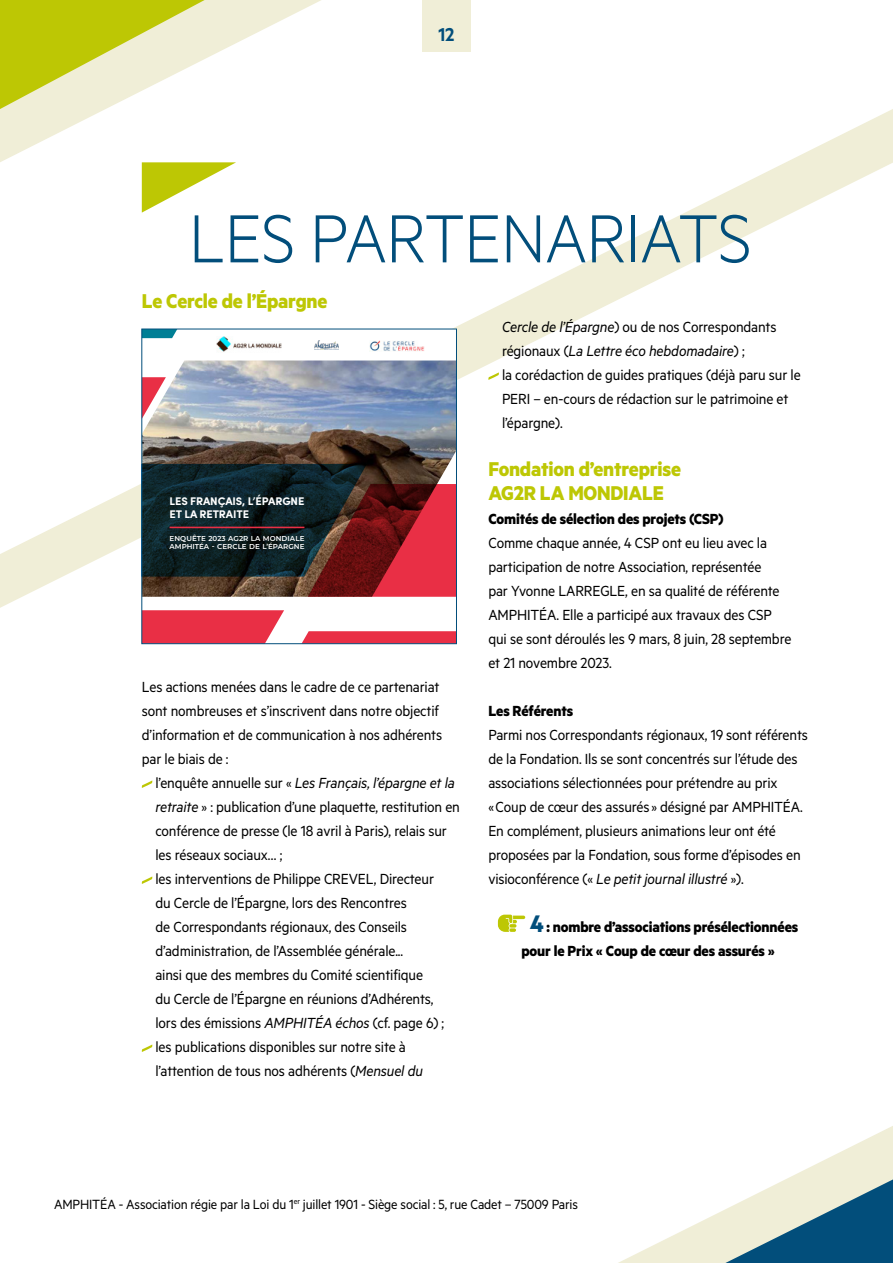
<style>
.page{position:relative;width:893px;height:1263px;background:#fff}
.page>*{position:absolute;margin:0;border:0;box-sizing:border-box;transform-origin:0 0}
.t1{font:300 76.5px "Metric";letter-spacing:-.01em;color:#024e7b;scale:.95 1}
.t2{font:700 22.5px/24px "Metric";letter-spacing:-.01em;color:#bdc704;scale:.95 1}
.t3{font:600 21px "Metric";color:#024e7b;scale:.95 1}
.t4{font:16.5px/24px "Metric";letter-spacing:-.01em;color:#000;scale:.95 1}
.t5{font:700 16.5px/24px "Metric";letter-spacing:-.01em;color:#000;scale:.95 1}
.t6{font:15px "Metric";letter-spacing:-.01em;color:#000;scale:.95 1}
.t7{font:700 11.1px/13.4px "Sofia Pro";letter-spacing:-.01em;color:#fff}
.t8{font:600 7.2px/8.6px "Montserrat";color:#fff}
.s1{font-style:italic}
.s2{font-size:27px;color:#024e7b}
</style>
<div class="page">
<svg style="left:618px;top:1126px;width:275px;height:137px"></svg>
<svg style="left:0;top:109px;width:893px;height:499px"></svg>
<svg style="left:0;top:0;width:322px;height:162px"></svg>
<svg style="left:0;top:0;width:205px;height:109px;background:#d7db6f"></svg>
<svg style="left:142px;top:780px;width:10px;height:8px"></svg>
<svg style="left:142px;top:876px;width:10px;height:8px"></svg>
<svg style="left:142px;top:1044px;width:10px;height:8px"></svg>
<svg style="left:488px;top:372px;width:11px;height:8px"></svg>
<svg style="left:498px;top:915px;width:27px;height:17px"></svg>
<div style="left:422px;top:0;width:49px;height:52px;background:#f0eed7"></div>
<svg style="left:142px;top:162px;width:94px;height:51px"></svg>
<div style="left:142px;top:329px;width:314px;height:315px;background:#fff"></div>
<img style="left:143px;top:360px;width:312px;height:104px">
<svg style="left:143px;top:377px;width:23px;height:42px"></svg>
<img style="left:370px;top:340px;width:54px;height:12px">
<img style="left:314px;top:341px;width:24px;height:9px">
<img style="left:216px;top:336px;width:66px;height:16px">
<svg style="left:143px;top:610px;width:141px;height:32px;background:#ea3d52"></svg>
<svg style="left:302px;top:631px;width:153px;height:11px;background:#e9384d"></svg>
<svg style="left:143px;top:331px;width:33px;height:7px"></svg>
<svg style="left:143px;top:464px;width:312px;height:133px;background:#48272a"></svg>
<div style="left:141px;top:329px;width:316px;height:315px;border:1px solid #024e7b"></div>
<p class="t3" style="left:439px;top:22px;width:18px">12</p>
<h1 class="t1" style="left:189px;top:194px;width:594px">LES PARTENARIATS</h1>
<h2 class="t2" style="left:142px;top:288px;width:197px">Le Cercle de l’Épargne</h2>
<p class="t7" style="left:170px;top:493px;width:136px">LES FRANÇAIS, L’ÉPARGNE<br>ET LA RETRAITE</p>
<p class="t8" style="left:170px;top:533px;width:136px">ENQUÊTE 2023 AG2R LA MONDIALE<br>AMPHITÉA - CERCLE DE L’ÉPARGNE</p>
<p class="t4" style="left:142px;top:674px;width:318px">Les actions menées dans le cadre de ce partenariat sont nombreuses et s’inscrivent dans notre objectif d’information et de communication à nos adhérents par le biais de :</p>
<p class="t4" style="left:155px;top:770px;width:322px">l’enquête annuelle sur « <span class="s1">Les Français, l’épargne et la retraite</span> » : publication d’une plaquette, restitution en conférence de presse (le 18 avril à Paris), relais sur les réseaux sociaux… ;<br>les interventions de Philippe CREVEL, Directeur<br>du Cercle de l’Épargne, lors des Rencontres<br>de Correspondants régionaux, des Conseils d’administration, de l’Assemblée générale...<br>ainsi que des membres du Comité scientifique<br>du Cercle de l’Épargne en réunions d’Adhérents,<br>lors des émissions <span class="s1">AMPHITÉA échos</span> (cf. page 6) ; les publications disponibles sur notre site à l’attention de tous nos adhérents (<span class="s1">Mensuel du</span></p>
<p class="t4" style="left:502px;top:314px;width:316px"><span class="s1">Cercle de l’Épargne</span>) ou de nos Correspondants régionaux (<span class="s1">La Lettre éco hebdomadaire</span>) ;<br>la corédaction de guides pratiques (déjà paru sur le PERI – en-cours de rédaction sur le patrimoine et l’épargne).</p>
<h2 class="t2" style="left:488px;top:456px;width:204px">Fondation d’entreprise<br>AG2R LA MONDIALE</h2>
<p class="t5" style="left:488px;top:506px;width:249px">Comités de sélection des projets (CSP)</p>
<p class="t4" style="left:488px;top:530px;width:320px">Comme chaque année, 4 CSP ont eu lieu avec la participation de notre Association, représentée<br>par Yvonne LARREGLE, en sa qualité de référente AMPHITÉA. Elle a participé aux travaux des CSP qui se sont déroulés les 9 mars, 8 juin, 28 septembre et 21 novembre 2023.</p>
<p class="t5" style="left:488px;top:698px;width:91px">Les Référents</p>
<p class="t4" style="left:488px;top:722px;width:338px">Parmi nos Correspondants régionaux, 19 sont référents de la Fondation. Ils se sont concentrés sur l’étude des associations sélectionnées pour prétendre au prix «Coup de cœur des assurés» désigné par AMPHITÉA.<br>En complément, plusieurs animations leur ont été proposées par la Fondation, sous forme d’épisodes en visioconférence (« <span class="s1">Le petit journal illustré</span> »).</p>
<p class="t5" style="left:521px;top:914px;width:293px;text-indent:8px"><span class="s2">4</span> : nombre d’associations présélectionnées pour le Prix « Coup de cœur des assurés »</p>
<p class="t6" style="left:54px;top:1195px;width:553px">AMPHITÉA - Association régie par la Loi du 1<sup>er</sup> juillet 1901 - Siège social : 5, rue Cadet – 75009 Paris</p>
</div>
